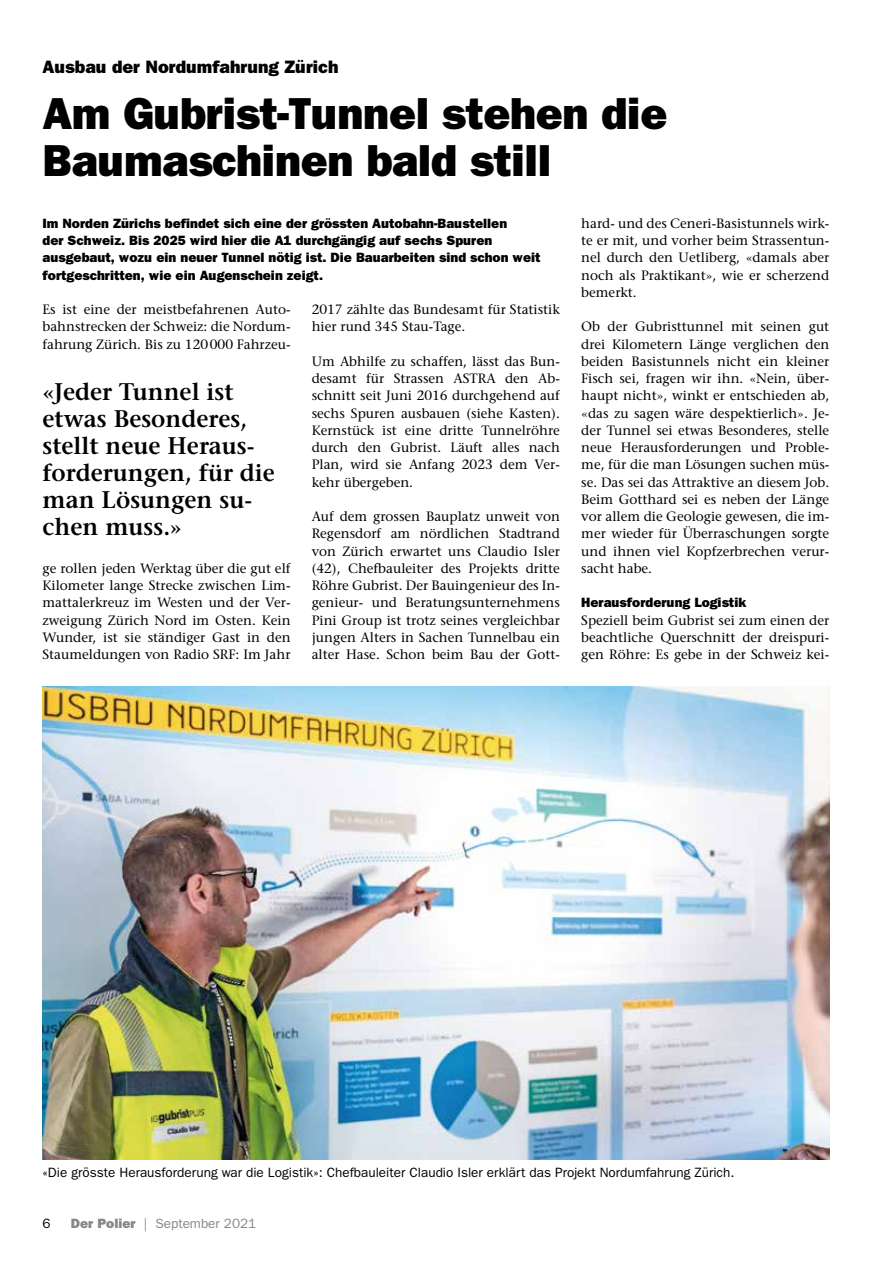
<style>
.page{position:relative;width:893px;height:1263px;background:#fff}
.page>*{position:absolute;margin:0;border:0;box-sizing:border-box;transform-origin:0 0}
.t1{font:800 45px/46.5px "Franklin Gothic LT";letter-spacing:-.01em;color:#000}
.t2{font:600 24px/27px "Stone Serif";color:#000}
.t3{font:800 18px "Franklin Gothic LT";color:#000}
.t4{font:13.5px/17.2px "Stone Serif";color:#000;text-align:justify}
.t5{font:800 13.5px/17.2px "Franklin Gothic LT";color:#000}
.t6{font:13.5px "Franklin Gothic LT";color:#000}
.t7{font:13.5px "Franklin Gothic LT";color:#868786}
.s1{font-weight:800}
</style>
<div class="page">
<img style="left:43px;top:687px;width:786px;height:472px">
<h3 class="t3" style="left:43px;top:56px;width:297px">Ausbau der Nordumfahrung Zürich</h3>
<h1 class="t1" style="left:43px;top:91px;width:626px">Am Gubrist-Tunnel stehen die<br>Baumaschinen bald still</h1>
<p class="t5" style="left:43px;top:215px;width:500px">Im Norden Zürichs befindet sich eine der grössten Autobahn-Baustellen<br>der Schweiz. Bis 2025 wird hier die A1 durchgängig auf sechs Spuren ausgebaut, wozu ein neuer Tunnel nötig ist. Die Bauarbeiten sind schon weit fortgeschritten, wie ein Augenschein zeigt.</p>
<p class="t4" style="left:43px;top:301px;width:250px">Es ist eine der meistbefahrenen Auto&shy;bahnstrecken der Schweiz: die Nordum&shy;fahrung Zürich. Bis zu 120000 Fahrzeu-</p>
<h2 class="t2" style="left:43px;top:378px;width:234px">«Jeder Tunnel ist etwas Besonderes, stellt neue Heraus&shy;forderungen, für die man Lösungen su&shy;chen muss.»</h2>
<p class="t4" style="left:43px;top:559px;width:250px">ge rollen jeden Werktag über die gut elf Kilometer lange Strecke zwischen Lim&shy;mattalerkreuz im Westen und der Ver&shy;zweigung Zürich Nord im Osten. Kein Wunder, ist sie ständiger Gast in den Staumeldungen von Radio SRF: Im Jahr</p>
<p class="t4" style="left:312px;top:301px;width:250px">2017 zählte das Bundesamt für Statistik hier rund 345 Stau-Tage.</p>
<p class="t4" style="left:312px;top:352px;width:250px">Um Abhilfe zu schaffen, lässt das Bun&shy;desamt für Strassen ASTRA den Ab&shy;schnitt seit Juni 2016 durchgehend auf sechs Spuren ausbauen (siehe Kasten).<br>Kernstück ist eine dritte Tunnelröhre durch den Gubrist. Läuft alles nach Plan, wird sie Anfang 2023 dem Ver&shy;kehr übergeben.</p>
<p class="t4" style="left:312px;top:508px;width:250px">Auf dem grossen Bauplatz unweit von Regensdorf am nördlichen Stadtrand von Zürich erwartet uns Claudio Isler (42), Chefbauleiter des Projekts dritte Röhre Gubrist. Der Bauingenieur des In&shy;genieur- und Beratungsunternehmens Pini Group ist trotz seines vergleichbar jungen Alters in Sachen Tunnelbau ein alter Hase. Schon beim Bau der Gott-</p>
<p class="t4" style="left:581px;top:214px;width:250px">hard- und des Ceneri-Basistunnels wirk&shy;te er mit, und vorher beim Strassentun&shy;nel durch den Uetliberg, «damals aber noch als Praktikant», wie er scherzend bemerkt.</p>
<p class="t4" style="left:581px;top:318px;width:250px">Ob der Gubristtunnel mit seinen gut drei Kilometern Länge verglichen den beiden Basistunnels nicht ein kleiner Fisch sei, fragen wir ihn. «Nein, über&shy;haupt nicht», winkt er entschieden ab, «das zu sagen wäre despektierlich». Je&shy;der Tunnel sei etwas Besonderes, stelle neue Herausforderungen und Proble&shy;me, für die man Lösungen suchen müs&shy;se. Das sei das Attraktive an diesem Job.<br>Beim Gotthard sei es neben der Länge vor allem die Geologie gewesen, die im&shy;mer wieder für Überraschungen sorgte und ihnen viel Kopfzerbrechen verur&shy;sacht habe.</p>
<p class="t5" style="left:581px;top:594px;width:166px">Herausforderung Logistik</p>
<p class="t4" style="left:581px;top:611px;width:250px">Speziell beim Gubrist sei zum einen der beachtliche Querschnitt der dreispuri&shy;gen Röhre: Es gebe in der Schweiz kei-</p>
<p class="t6" style="left:43px;top:1164px;width:693px">«Die grösste Herausforderung war die Logistik»: Chefbauleiter Claudio Isler erklärt das Projekt Nordumfahrung Zürich.</p>
<p class="t6" style="left:43px;top:1216px;width:10px">6</p>
<p class="t7" style="left:71px;top:1216px;width:187px"><span class="s1">Der Polier</span> | September 2021</p>
</div>
